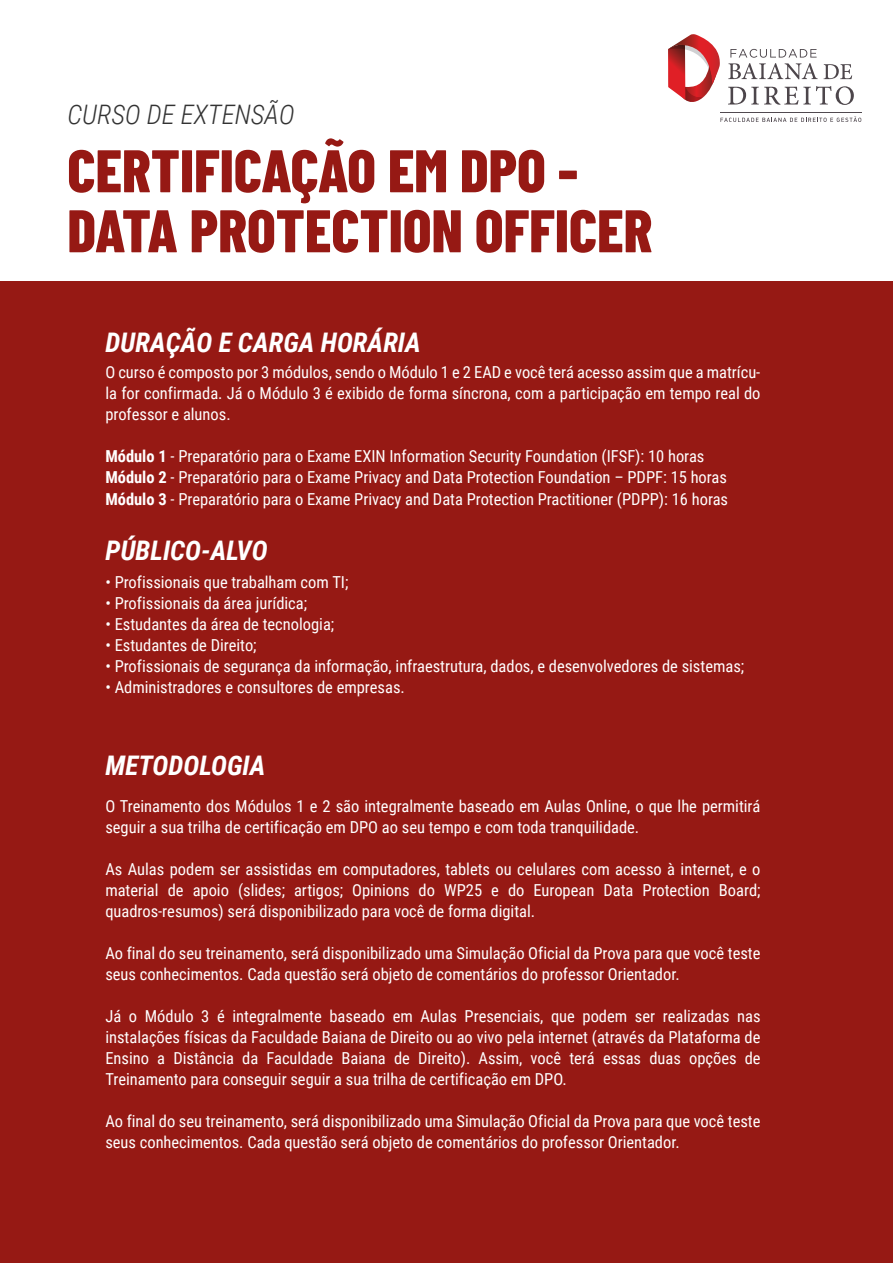
<style>
.page{position:relative;width:893px;height:1263px;background:#fff}
.page>*{position:absolute;margin:0;border:0;box-sizing:border-box;transform-origin:0 0}
.t1{font:800 60px/60px "Barlow Condensed";color:#961914}
.t2{font:italic 700 27px "Roboto Condensed";color:#fff}
.t3{font:italic 300 26.85px "Roboto Condensed";color:#333}
.t4{font:16.5px/21px "Roboto Condensed";color:#fff}
.s1{font-weight:700}
</style>
<div class="page">
<div style="left:0;top:281px;width:893px;height:982px;background:#961914"></div>
<svg style="left:720px;top:117px;width:141px;height:5px"></svg>
<hr style="left:720px;top:112px;width:142px;height:1px;background:#514a50">
<svg style="left:668px;top:34px;width:52px;height:68px"></svg>
<svg style="left:728px;top:49px;width:90px;height:30px"></svg>
<svg style="left:824px;top:64px;width:28px;height:15px"></svg>
<svg style="left:728px;top:86px;width:126px;height:19px"></svg>
<h3 class="t3" style="left:67px;top:96px;width:229px">CURSO DE EXTENSÃO</h3>
<h1 class="t1" style="left:67px;top:138px;width:587px">CERTIFICAÇÃO EM DPO -<br>DATA PROTECTION OFFICER</h1>
<h2 class="t2" style="left:105px;top:323px;width:317px">DURAÇÃO E CARGA HORÁRIA</h2>
<p class="t4" style="left:105px;top:361px;width:657px;text-align:justify">O curso é composto por 3 módulos, sendo o Módulo 1 e 2 EAD e você terá acesso assim que a matrícu&shy;la for confirmada. Já o Módulo 3 é exibido de forma síncrona, com a participação em tempo real do professor e alunos.</p>
<p class="t4" style="left:105px;top:445px;width:624px"><span class="s1">Módulo 1</span> - Preparatório para o Exame EXIN Information Security Foundation (IFSF): 10 horas<br><span class="s1">Módulo 2</span> - Preparatório para o Exame Privacy and Data Protection Foundation – PDPF: 15 horas<br><span class="s1">Módulo 3</span> - Preparatório para o Exame Privacy and Data Protection Practitioner (PDPP): 16 horas</p>
<h2 class="t2" style="left:105px;top:531px;width:164px">PÚBLICO-ALVO</h2>
<p class="t4" style="left:105px;top:571px;width:244px">• Profissionais que trabalham com TI;</p>
<p class="t4" style="left:105px;top:592px;width:203px">• Profissionais da área jurídica;</p>
<p class="t4" style="left:105px;top:613px;width:230px">• Estudantes da área de tecnologia;</p>
<p class="t4" style="left:105px;top:634px;width:153px">• Estudantes de Direito;</p>
<p class="t4" style="left:105px;top:655px;width:640px">• Profissionais de segurança da informação, infraestrutura, dados, e desenvolvedores de sistemas;</p>
<p class="t4" style="left:105px;top:676px;width:301px">• Administradores e consultores de empresas.</p>
<h2 class="t2" style="left:105px;top:746px;width:162px">METODOLOGIA</h2>
<p class="t4" style="left:105px;top:795px;width:657px">O Treinamento dos Módulos 1 e 2 são integralmente baseado em Aulas Online, o que lhe permitirá seguir a sua trilha de certificação em DPO ao seu tempo e com toda tranquilidade.</p>
<p class="t4" style="left:105px;top:858px;width:657px;text-align:justify">As Aulas podem ser assistidas em computadores, tablets ou celulares com acesso à internet, e o material de apoio (slides; artigos; Opinions do WP25 e do European Data Protection Board; quadros-resumos) será disponibilizado para você de forma digital.</p>
<p class="t4" style="left:105px;top:942px;width:657px">Ao final do seu treinamento, será disponibilizado uma Simulação Oficial da Prova para que você teste seus conhecimentos. Cada questão será objeto de comentários do professor Orientador.</p>
<p class="t4" style="left:105px;top:1005px;width:657px;text-align:justify">Já o Módulo 3 é integralmente baseado em Aulas Presenciais, que podem ser realizadas nas instalações físicas da Faculdade Baiana de Direito ou ao vivo pela internet (através da Plataforma de Ensino a Distância da Faculdade Baiana de Direito). Assim, você terá essas duas opções de Treinamento para conseguir seguir a sua trilha de certificação em DPO.</p>
<p class="t4" style="left:105px;top:1110px;width:657px">Ao final do seu treinamento, será disponibilizado uma Simulação Oficial da Prova para que você teste seus conhecimentos. Cada questão será objeto de comentários do professor Orientador.</p>
</div>
